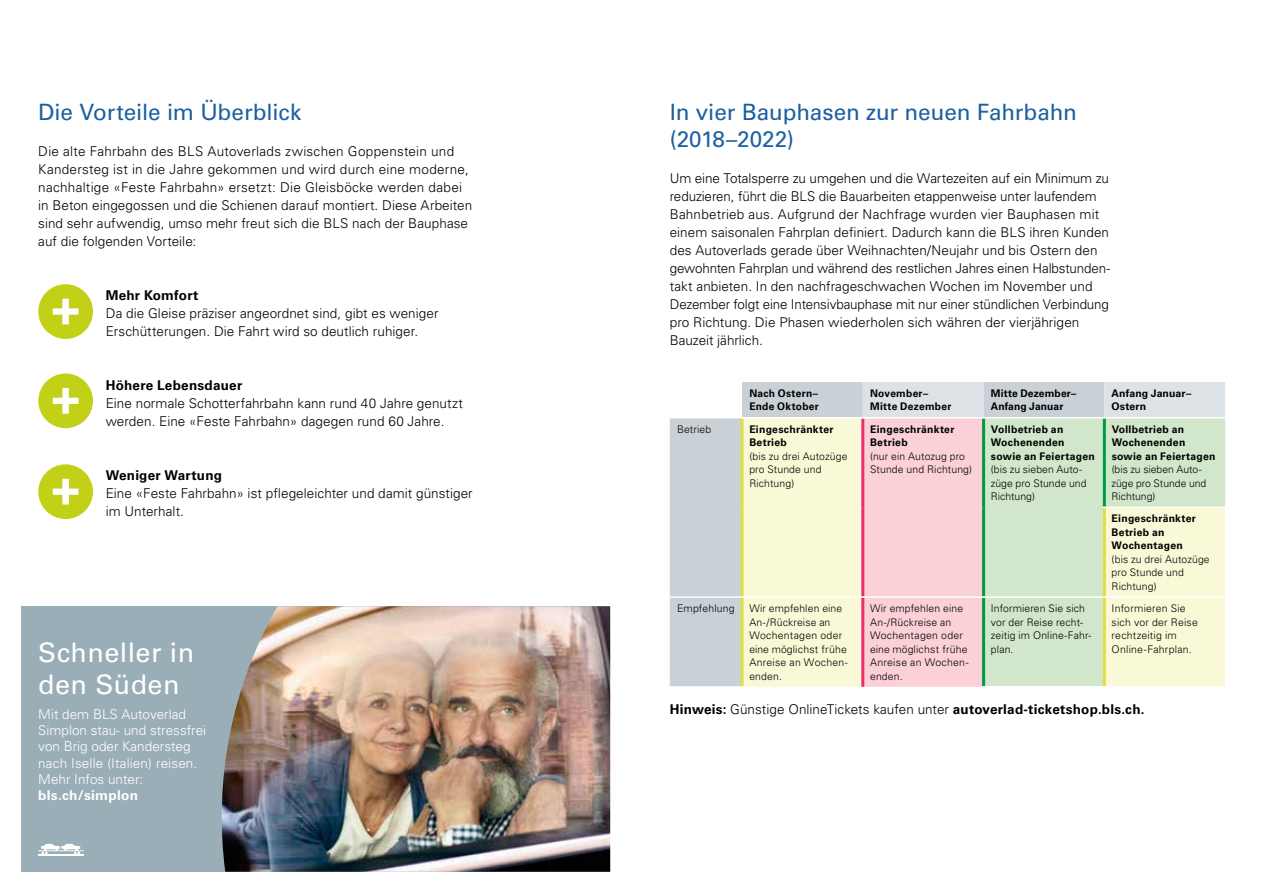
<style>
.page{position:relative;width:1263px;height:893px;background:#fff}
.page>*{position:absolute;margin:0;border:0;box-sizing:border-box;transform-origin:0 0}
.t1{font:27px/32.4px "Univers LT Std";letter-spacing:.015em;color:#fff}
.t2{font:22.5px/27px "Univers LT Std";letter-spacing:-.005em;color:#1b60a0}
.t3{font:300 13.5px/18px "Univers LT Std";letter-spacing:.005em;color:#000}
.t4{font:700 13.5px "Univers LT Std";letter-spacing:.015em;color:#000}
.t5{font:300 13.5px/16.2px "Univers LT Std";color:#fff}
.t6{font:700 13.5px "Univers LT Std";letter-spacing:.02em;color:#fff}
.t7{font:300 10.5px/13.5px "Univers LT Std";letter-spacing:.015em;color:#000}
.t8{font:700 10.5px/13.5px "Univers LT Std";letter-spacing:.025em;color:#000}
.s1{font-weight:300}
</style>
<div class="page">
<div style="left:21px;top:606px;width:589px;height:266px;background:#9aaeb7"></div>
<img style="left:221px;top:606px;width:389px;height:266px">
<div style="left:38px;top:284px;width:55px;height:55px;background:#c2d118;border-radius:50%"></div>
<svg style="left:53px;top:299px;width:25px;height:25px"></svg>
<div style="left:38px;top:373px;width:55px;height:55px;background:#c2d118;border-radius:50%"></div>
<svg style="left:53px;top:388px;width:25px;height:26px"></svg>
<div style="left:38px;top:464px;width:55px;height:55px;background:#c2d118;border-radius:50%"></div>
<svg style="left:53px;top:479px;width:25px;height:26px"></svg>
<svg style="left:670px;top:382px;width:193px;height:304px;background:#ced5db"></svg>
<div style="left:743px;top:418px;width:118px;height:269px;background:#f9f8d7"></div>
<svg style="left:863px;top:382px;width:362px;height:305px;background:#f0d3d9"></svg>
<svg style="left:985px;top:418px;width:240px;height:268px;background:#deecce"></svg>
<hr style="left:982px;top:598px;width:3px;height:88px;background:#009946">
<hr style="left:1103px;top:598px;width:3px;height:88px;background:#ddde48">
<hr style="left:740px;top:418px;width:3px;height:89px;background:#ddde48">
<hr style="left:740px;top:507px;width:3px;height:89px;background:#ddde48">
<hr style="left:861px;top:418px;width:3px;height:89px;background:#e82d6d">
<hr style="left:861px;top:507px;width:3px;height:89px;background:#e82d6d">
<hr style="left:982px;top:418px;width:3px;height:89px;background:#009946">
<hr style="left:1103px;top:418px;width:3px;height:89px;background:#009946">
<hr style="left:982px;top:507px;width:3px;height:89px;background:#009946">
<hr style="left:1103px;top:508px;width:3px;height:88px;background:#ddde48">
<hr style="left:861px;top:598px;width:3px;height:89px;background:#e82d6d">
<hr style="left:670px;top:417px;width:72px;height:1px;background:#fff">
<hr style="left:742px;top:417px;width:121px;height:1px;background:#fff">
<hr style="left:863px;top:417px;width:120px;height:1px;background:#fff">
<hr style="left:983px;top:417px;width:121px;height:1px;background:#fff">
<hr style="left:1104px;top:417px;width:121px;height:1px;background:#fff">
<hr style="left:1103px;top:507px;width:122px;height:1px;background:#fff">
<hr style="left:742px;top:596px;width:121px;height:2px;background:#fff">
<hr style="left:863px;top:596px;width:120px;height:2px;background:#fff">
<hr style="left:983px;top:596px;width:121px;height:2px;background:#fff">
<hr style="left:1104px;top:596px;width:121px;height:2px;background:#fff">
<hr style="left:982px;top:686px;width:122px;height:1px;background:#fff">
<hr style="left:1104px;top:686px;width:121px;height:1px;background:#fff">
<hr style="left:670px;top:596px;width:72px;height:2px;background:#fff">
<hr style="left:740px;top:598px;width:3px;height:88px;background:#ddde48">
<svg style="left:38px;top:844px;width:45px;height:10px"></svg>
<hr style="left:38px;top:854px;width:45px;height:2px;background:#fff">
<h2 class="t2" style="left:38px;top:98px;width:265px">Die Vorteile im Überblick</h2>
<p class="t3" style="left:38px;top:142px;width:435px">Die alte Fahrbahn des BLS Autoverlads zwischen Goppenstein und Kandersteg ist in die Jahre gekommen und wird durch eine moderne, nachhaltige «Feste Fahrbahn» ersetzt: Die Gleisböcke werden dabei in Beton eingegossen und die Schienen darauf montiert. Diese Arbeiten sind sehr aufwendig, umso mehr freut sich die BLS nach der Bauphase auf die folgenden Vorteile:</p>
<p class="t4" style="left:106px;top:287px;width:94px">Mehr Komfort</p>
<p class="t3" style="left:106px;top:304px;width:334px">Da die Gleise präziser angeordnet sind, gibt es weniger<br>Erschütterungen. Die Fahrt wird so deutlich ruhiger.</p>
<p class="t4" style="left:106px;top:377px;width:138px">Höhere Lebensdauer</p>
<p class="t3" style="left:106px;top:394px;width:359px">Eine normale Schotterfahrbahn kann rund 40 Jahre genutzt werden. Eine «Feste Fahrbahn» dagegen rund 60 Jahre.</p>
<p class="t4" style="left:106px;top:467px;width:118px">Weniger Wartung</p>
<p class="t3" style="left:106px;top:484px;width:368px">Eine «Feste Fahrbahn» ist pflegeleichter und damit günstiger im Unterhalt.</p>
<h1 class="t1" style="left:38px;top:636px;width:158px">Schneller in den Süden</h1>
<p class="t5" style="left:38px;top:706px;width:170px">Mit dem BLS Autoverlad<br>Simplon stau- und stressfrei von Brig oder Kandersteg nach Iselle (Italien) reisen.<br>Mehr Infos unter:</p>
<p class="t6" style="left:38px;top:787px;width:101px">bls.ch/simplon</p>
<h2 class="t2" style="left:670px;top:98px;width:409px">In vier Bauphasen zur neuen Fahrbahn (2018–2022)</h2>
<p class="t3" style="left:670px;top:169px;width:442px">Um eine Totalsperre zu umgehen und die Wartezeiten auf ein Minimum zu reduzieren, führt die BLS die Bauarbeiten etappenweise unter laufendem Bahnbetrieb aus. Aufgrund der Nachfrage wurden vier Bauphasen mit einem saisonalen Fahrplan definiert. Dadurch kann die BLS ihren Kunden des Autoverlads gerade über Weihnachten/Neujahr und bis Ostern den gewohnten Fahrplan und während des restlichen Jahres einen Halbstunden&shy;takt anbieten. In den nachfrageschwachen Wochen im November und Dezember folgt eine Intensivbauphase mit nur einer stündlichen Verbindung pro Richtung. Die Phasen wiederholen sich währen der vierjährigen Bauzeit jährlich.</p>
<p class="t8" style="left:749px;top:387px;width:71px">Nach Ostern–<br>Ende Oktober</p>
<p class="t8" style="left:870px;top:387px;width:83px">November–<br>Mitte Dezember</p>
<p class="t8" style="left:991px;top:387px;width:87px">Mitte Dezember–<br>Anfang Januar</p>
<p class="t8" style="left:1112px;top:387px;width:81px">Anfang Januar–<br>Ostern</p>
<p class="t7" style="left:677px;top:422px;width:36px">Betrieb</p>
<p class="t8" style="left:749px;top:422px;width:86px">Eingeschränkter<br>Betrieb</p>
<p class="t7" style="left:749px;top:449px;width:100px">(bis zu drei Autozüge pro Stunde und<br>Richtung)</p>
<p class="t8" style="left:870px;top:422px;width:86px">Eingeschränkter<br>Betrieb</p>
<p class="t7" style="left:870px;top:449px;width:103px">(nur ein Autozug pro<br>Stunde und Richtung)</p>
<p class="t8" style="left:991px;top:422px;width:105px">Vollbetrieb an<br>Wochenenden sowie an Feiertagen</p>
<p class="t7" style="left:991px;top:463px;width:97px">(bis zu sieben Auto&shy;züge pro Stunde und<br>Richtung)</p>
<p class="t8" style="left:1112px;top:422px;width:105px">Vollbetrieb an<br>Wochenenden sowie an Feiertagen</p>
<p class="t7" style="left:1112px;top:463px;width:96px">(bis zu sieben Auto&shy;züge pro Stunde und<br>Richtung)</p>
<p class="t8" style="left:1112px;top:512px;width:86px">Eingeschränkter<br>Betrieb an<br>Wochentagen</p>
<p class="t7" style="left:1112px;top:552px;width:100px">(bis zu drei Autozüge pro Stunde und<br>Richtung)</p>
<p class="t7" style="left:677px;top:601px;width:59px">Empfehlung</p>
<p class="t7" style="left:749px;top:601px;width:100px">Wir empfehlen eine<br>An-/Rückreise an<br>Wochentagen oder eine möglichst frühe<br>Anreise an Wochen&shy;enden.</p>
<p class="t7" style="left:870px;top:601px;width:100px">Wir empfehlen eine<br>An-/Rückreise an<br>Wochentagen oder eine möglichst frühe<br>Anreise an Wochen&shy;enden.</p>
<p class="t7" style="left:991px;top:601px;width:102px">Informieren Sie sich vor der Reise recht&shy;zeitig im Online-Fahr&shy;plan.</p>
<p class="t7" style="left:1112px;top:601px;width:88px">Informieren Sie sich vor der Reise rechtzeitig im<br>Online-Fahrplan.</p>
<p class="t4" style="left:670px;top:702px;width:476px">Hinweis: <span class="s1">Günstige OnlineTickets kaufen unter</span> autoverlad-ticketshop.bls.ch.</p>
</div>
